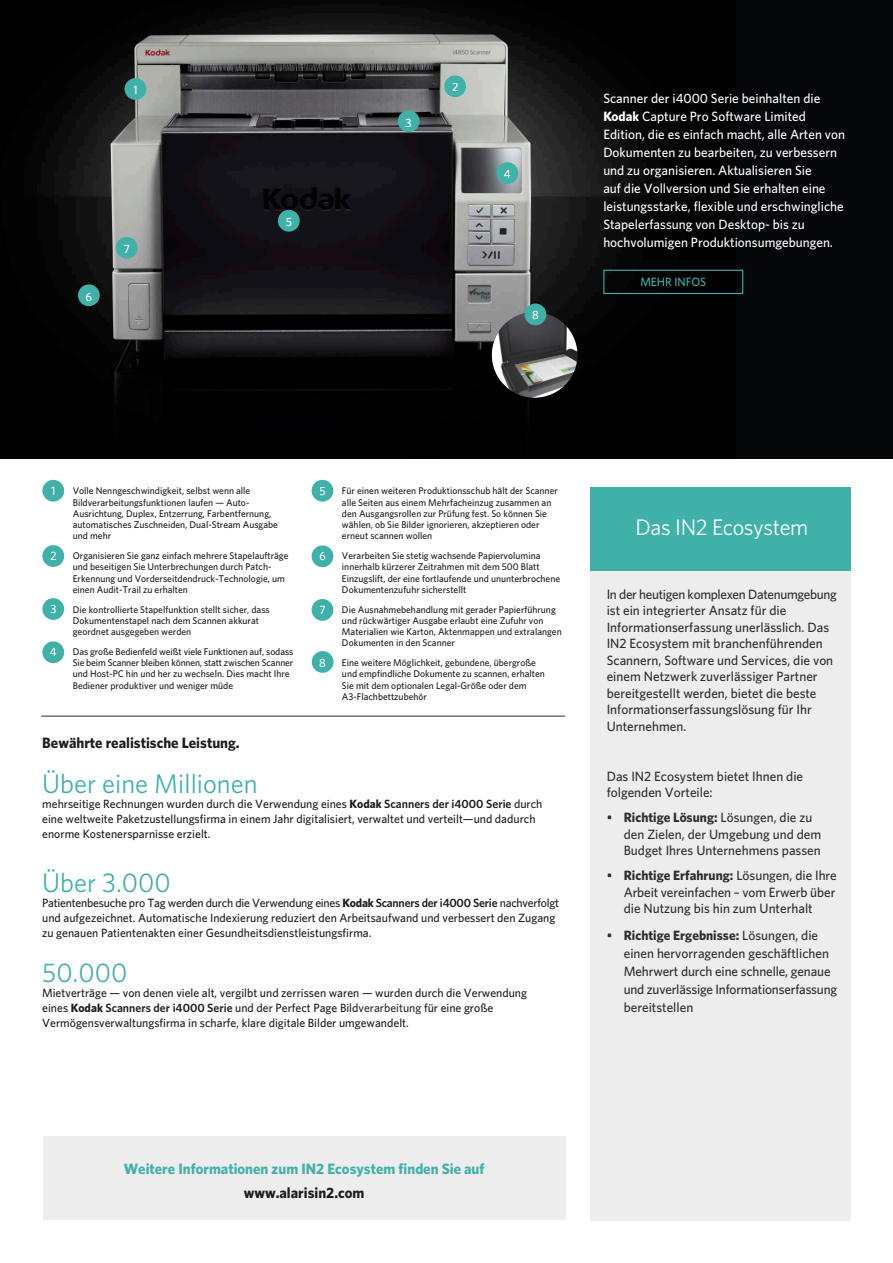
<style>
.page{position:relative;width:893px;height:1263px;background:#fff}
.page>*{position:absolute;margin:0;border:0;box-sizing:border-box;transform-origin:0 0}
.t1{font:27px "Whitney";color:#40b1a8}
.t2{font:22.5px "Whitney";letter-spacing:-.015em;color:#fff}
.t3{font:700 15px "Whitney";color:#40b1a8}
.t4{font:700 15px "Whitney";color:#1d1d1b}
.t5{font:500 13.5px/16.5px "Whitney";color:#2e2d2c}
.t6{font:500 13.5px/18px "Whitney";color:#fff}
.t7{font:500 12px/15px "Whitney";color:#1d1d1b}
.t8{font:500 12px "Whitney";color:#fff}
.t9{font:500 12px "Whitney";color:#40b1a8}
.t10{font:500 9.75px/11.2px "Whitney";color:#1d1d1b}
.s1{font-weight:700}
.s2{font-weight:600}
.s3{color:#2e2d2c}
</style>
<div class="page">
<div style="left:0;top:0;width:893px;height:458px;background:#060709"></div>
<img style="left:55px;top:13px;width:680px;height:385px">
<div style="left:125px;top:78px;width:21px;height:22px;background:#40b1a8;border-radius:50%"></div>
<div style="left:444px;top:75px;width:22px;height:22px;background:#40b1a8;border-radius:50%"></div>
<div style="left:398px;top:110px;width:22px;height:22px;background:#40b1a8;border-radius:50%"></div>
<div style="left:496px;top:162px;width:22px;height:22px;background:#40b1a8;border-radius:50%"></div>
<div style="left:278px;top:210px;width:22px;height:22px;background:#40b1a8;border-radius:50%"></div>
<div style="left:78px;top:284px;width:22px;height:22px;background:#40b1a8;border-radius:50%"></div>
<div style="left:116px;top:237px;width:22px;height:22px;background:#40b1a8;border-radius:50%"></div>
<div style="left:42px;top:480px;width:22px;height:22px;background:#40b1a8;border-radius:50%"></div>
<svg style="left:51px;top:487px;width:3px;height:8px"></svg>
<div style="left:42px;top:545px;width:22px;height:22px;background:#40b1a8;border-radius:50%"></div>
<svg style="left:51px;top:552px;width:5px;height:8px"></svg>
<div style="left:42px;top:598px;width:22px;height:22px;background:#40b1a8;border-radius:50%"></div>
<svg style="left:51px;top:605px;width:5px;height:8px"></svg>
<div style="left:42px;top:641px;width:22px;height:22px;background:#40b1a8;border-radius:50%"></div>
<svg style="left:50px;top:648px;width:6px;height:8px"></svg>
<div style="left:312px;top:480px;width:21px;height:22px;background:#40b1a8;border-radius:50%"></div>
<svg style="left:320px;top:487px;width:5px;height:8px"></svg>
<div style="left:312px;top:545px;width:21px;height:22px;background:#40b1a8;border-radius:50%"></div>
<svg style="left:320px;top:552px;width:5px;height:8px"></svg>
<div style="left:312px;top:599px;width:21px;height:22px;background:#40b1a8;border-radius:50%"></div>
<svg style="left:320px;top:606px;width:5px;height:8px"></svg>
<div style="left:312px;top:651px;width:21px;height:22px;background:#40b1a8;border-radius:50%"></div>
<hr style="left:41px;top:716px;width:524px;height:1px;background:#2e2d2c">
<div style="left:603px;top:270px;width:140px;height:24px;border:1px solid #40b1a8"></div>
<div style="left:591px;top:486px;width:260px;height:734px;background:#ededed"></div>
<div style="left:591px;top:486px;width:260px;height:84px;background:#40b1a8"></div>
<div style="left:43px;top:1136px;width:523px;height:84px;background:#ededed"></div>
<img style="left:492px;top:312px;width:85px;height:86px;border-radius:43px">
<div style="left:525px;top:304px;width:21px;height:21px;background:#40b1a8;border-radius:50%"></div>
<p class="t8" style="left:133px;top:81px;width:6px">1</p>
<p class="t8" style="left:452px;top:78px;width:8px">2</p>
<p class="t8" style="left:406px;top:114px;width:8px">3</p>
<p class="t8" style="left:85px;top:288px;width:8px">6</p>
<p class="t8" style="left:124px;top:240px;width:8px">7</p>
<p class="t8" style="left:286px;top:213px;width:8px">5</p>
<p class="t8" style="left:504px;top:165px;width:8px">4</p>
<p class="t8" style="left:532px;top:306px;width:8px">8</p>
<p class="t6" style="left:603px;top:89px;width:243px">Scanner der i4000 Serie beinhalten die <span class="s1">Kodak</span> Capture Pro Software Limited Edition, die es einfach macht, alle Arten von Dokumenten zu bearbeiten, zu verbessern und zu organisieren. Aktualisieren Sie<br>auf die Vollversion und Sie erhalten eine leistungsstarke, flexible und erschwingliche Stapelerfassung von Desktop- bis zu hochvolumigen Produktionsumgebungen.</p>
<p class="t9" style="left:640px;top:273px;width:67px">MEHR INFOS</p>
<p class="t10" style="left:73px;top:485px;width:207px">Volle Nenngeschwindigkeit, selbst wenn alle Bildverarbeitungsfunktionen laufen — Auto-Ausrichtung, Duplex, Entzerrung, Farbentfernung, automatisches Zuschneiden, Dual-Stream Ausgabe und mehr</p>
<p class="t10" style="left:73px;top:550px;width:217px">Organisieren Sie ganz einfach mehrere Stapelaufträge und beseitigen Sie Unterbrechungen durch Patch-Erkennung und Vorderseitdendruck-Technologie, um einen Audit-Trail zu erhalten</p>
<p class="t10" style="left:73px;top:603px;width:198px">Die kontrollierte Stapelfunktion stellt sicher, dass<br>Dokumentenstapel nach dem Scannen akkurat geordnet ausgegeben werden</p>
<p class="t10" style="left:73px;top:646px;width:222px">Das große Bedienfeld weißt viele Funktionen auf, sodass Sie beim Scanner bleiben können, statt zwischen Scanner und Host-PC hin und her zu wechseln. Dies macht Ihre Bediener produktiver und weniger müde</p>
<p class="t8" style="left:319px;top:654px;width:8px">8</p>
<p class="t10" style="left:342px;top:485px;width:217px">Für einen weiteren Produktionsschub hält der Scanner alle Seiten aus einem Mehrfacheinzug zusammen an den Ausgangsrollen zur Prüfung fest. So können Sie wählen, ob Sie Bilder ignorieren, akzeptieren oder erneut scannen wollen</p>
<p class="t10" style="left:342px;top:550px;width:220px">Verarbeiten Sie stetig wachsende Papiervolumina innerhalb kürzerer Zeitrahmen mit dem 500 Blatt Einzugslift, der eine fortlaufende und ununterbrochene Dokumentenzufuhr sicherstellt</p>
<p class="t10" style="left:342px;top:603px;width:221px">Die Ausnahmebehandlung mit gerader Papierführung und rückwärtiger Ausgabe erlaubt eine Zufuhr von Materialien wie Karton, Aktenmappen und extralangen Dokumenten in den Scanner</p>
<p class="t10" style="left:342px;top:657px;width:204px">Eine weitere Möglichkeit, gebundene, übergroße und empfindliche Dokumente zu scannen, erhalten Sie mit dem optionalen Legal-Größe oder dem A3-Flachbettzubehör</p>
<h3 class="t4" style="left:42px;top:732px;width:199px">Bewährte realistische Leistung.</h3>
<h1 class="t1" style="left:42px;top:765px;width:217px">Über eine Millionen</h1>
<p class="t7" style="left:42px;top:796px;width:502px">mehrseitige Rechnungen wurden durch die Verwendung eines <span class="s1">Kodak</span> <span class="s2">Scanners der i4000 Serie</span> durch eine weltweite Paketzustellungsfirma in einem Jahr digitalisiert, verwaltet und verteilt—und dadurch enorme Kostenersparnisse erzielt.</p>
<h1 class="t1" style="left:42px;top:864px;width:130px">Über 3.000</h1>
<p class="t7" style="left:42px;top:895px;width:518px">Patientenbesuche pro Tag werden durch die Verwendung eines <span class="s1">Kodak</span> <span class="s2">Scanners der i4000 Serie</span> nachverfolgt und aufgezeichnet. Automatische Indexierung reduziert den Arbeitsaufwand und verbessert den Zugang zu genauen Patientenakten einer Gesundheitsdienstleistungsfirma.</p>
<h1 class="t1" style="left:42px;top:954px;width:87px">50.000</h1>
<p class="t7" style="left:42px;top:985px;width:486px">Mietverträge — von denen viele alt, vergilbt und zerrissen waren — wurden durch die Verwendung eines <span class="s1">Kodak</span> <span class="s2">Scanners der i4000 Serie</span> und der Perfect Page Bild<span class="s3">verarbeitung</span> für eine große<br>Vermögensverwaltungsfirma in scharfe, klare digitale Bilder umgewandelt.</p>
<h2 class="t2" style="left:635px;top:512px;width:174px">Das IN2 Ecosystem</h2>
<p class="t5" style="left:607px;top:585px;width:232px">In der heutigen komplexen Datenumgebung ist ein integrierter Ansatz für die Informationserfassung unerlässlich. Das IN2 Ecosystem mit branchenführenden Scannern, Software und Services, die von einem Netzwerk zuverlässiger Partner bereitgestellt werden, bietet die beste Informationserfassungslösung für Ihr Unternehmen.</p>
<h3 class="t5" style="left:607px;top:767px;width:198px">Das IN2 Ecosystem bietet Ihnen die folgenden Vorteile:</h3>
<h3 class="t5" style="left:624px;top:809px;width:199px;text-indent:-17px">• <span class="s1">Richtige Lösung:</span> Lösungen, die zu den Zielen, der Umgebung und dem<br>Budget Ihres Unternehmens passen</h3>
<h3 class="t5" style="left:624px;top:867px;width:215px;text-align:justify;text-indent:-17px">• <span class="s1">Richtige Erfahrung:</span> Lösungen, die Ihre Arbeit vereinfachen – vom Erwerb über die Nutzung bis hin zum Unterhalt</h3>
<h3 class="t5" style="left:624px;top:926px;width:215px;line-height:18px;text-indent:-17px">• <span class="s1">Richtige Ergebnisse:</span> Lösungen, die einen hervorragenden geschäftlichen Mehrwert durch eine schnelle, genaue und zuverlässige Informationserfassung bereitstellen</h3>
<h3 class="t3" style="left:124px;top:1158px;width:362px">Weitere Informationen zum IN2 Ecosystem finden Sie auf</h3>
<h3 class="t4" style="left:244px;top:1182px;width:122px">www.alarisin2.com</h3>
</div>
